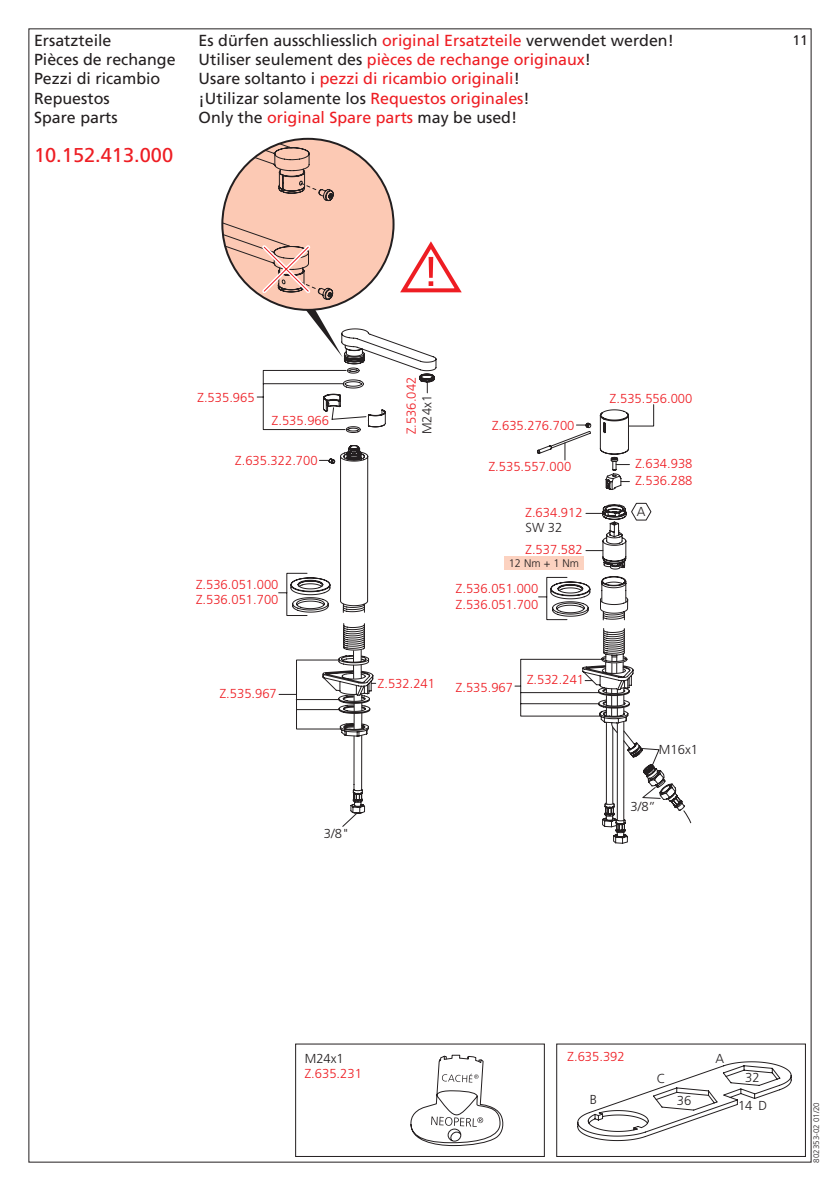
<style>
.page{position:relative;width:840px;height:1191px;background:#fff}
.page>*{position:absolute;margin:0;border:0;box-sizing:border-box;transform-origin:0 0}
.t1{font:20px "Frutiger LT Com";color:#ee1d23}
.t2{font:16px/19.2px "Frutiger LT Com";color:#231f20}
.t3{font:14px "Frutiger LT Com";color:#231f20}
.t4{font:300 13px/15.6px "Frutiger LT Com";color:#ee1d23}
.t5{font:300 13px/27.8px "Frutiger LT Com";color:#231f20;text-align:center}
.t6{font:300 11px "Frutiger LT Com";color:#231f20}
.t7{font:300 8px "Frutiger LT Com";color:#231f20}
.s1{color:#ee1d23}
</style>
<div class="page">
<svg style="left:577px;top:1061px;width:214px;height:80px"></svg>
<div style="left:556px;top:1043px;width:249px;height:114px;border:1px solid #231f20"></div>
<svg style="left:410px;top:1054px;width:94px;height:92px"></svg>
<div style="left:295px;top:1043px;width:249px;height:114px;border:1px solid #231f20"></div>
<div style="left:222px;top:139px;width:171px;height:171px;background:#fcc9b4;border-radius:50%"></div>
<svg style="left:253px;top:142px;width:81px;height:60px"></svg>
<svg style="left:221px;top:221px;width:240px;height:212px"></svg>
<div style="left:428px;top:257px;width:5px;height:21px;background:#ee1d23"></div>
<svg style="left:278px;top:445px;width:90px;height:171px"></svg>
<div style="left:504px;top:556px;width:79px;height:14px;background:#fcd2c0"></div>
<svg style="left:538px;top:502px;width:113px;height:119px"></svg>
<svg style="left:514px;top:628px;width:177px;height:216px"></svg>
<svg style="left:278px;top:623px;width:98px;height:204px"></svg>
<svg style="left:537px;top:404px;width:117px;height:86px"></svg>
<p class="t2" style="left:198px;top:31px;width:476px">Es dürfen ausschliesslich <span class="s1">original Ersatzteile</span> verwendet werden!<br>Utiliser seulement des <span class="s1">pièces de rechange originaux</span>!<br>Usare soltanto i <span class="s1">pezzi di ricambio originali</span>!<br>¡Utilizar solamente los <span class="s1">Requestos originales</span>!<br>Only the <span class="s1">original Spare parts</span> may be used!</p>
<p class="t2" style="left:34px;top:31px;width:79px">Ersatzteile</p>
<p class="t3" style="left:792px;top:32px;width:17px">11</p>
<p class="t2" style="left:34px;top:50px;width:143px">Pièces de rechange<br>Pezzi di ricambio<br>Repuestos<br>Spare parts</p>
<p class="t1" style="left:34px;top:144px;width:141px">10.152.413.000</p>
<p class="t4" style="left:197px;top:390px;width:59px">Z.535.965</p>
<p class="t4" style="left:272px;top:413px;width:59px">Z.535.966</p>
<p class="t4" style="left:235px;top:453px;width:84px">Z.635.322.700</p>
<p class="t4" style="left:196px;top:576px;width:84px">Z.536.051.000<br>Z.536.051.700</p>
<p class="t4" style="left:219px;top:686px;width:59px">Z.535.967</p>
<p class="t5" style="left:324px;top:819px;width:27px">3/8"</p>
<p class="t4" style="left:403px;top:434px;width:59px;rotate:-90deg">Z.536.042</p>
<p class="t5" style="left:413px;top:434px;width:41px;rotate:-90deg">M24x1</p>
<p class="t4" style="left:491px;top:417px;width:84px">Z.635.276.700</p>
<p class="t4" style="left:609px;top:391px;width:84px">Z.535.556.000</p>
<p class="t4" style="left:488px;top:459px;width:84px">Z.535.557.000</p>
<p class="t4" style="left:635px;top:455px;width:59px;line-height:17px">Z.634.938<br>Z.536.288</p>
<p class="t4" style="left:525px;top:504px;width:59px">Z.634.912</p>
<p class="t5" style="left:525px;top:514px;width:38px">SW 32</p>
<p class="t4" style="left:525px;top:542px;width:59px">Z.537.582</p>
<p class="t6" style="left:508px;top:556px;width:72px">12 Nm + 1 Nm</p>
<p class="t4" style="left:455px;top:581px;width:84px">Z.536.051.000<br>Z.536.051.700</p>
<p class="t5" style="left:636px;top:498px;width:10px">A</p>
<p class="t4" style="left:378px;top:675px;width:59px">Z.532.241</p>
<p class="t4" style="left:455px;top:679px;width:59px">Z.535.967</p>
<p class="t4" style="left:526px;top:672px;width:59px">Z.532.241</p>
<p class="t5" style="left:658px;top:735px;width:41px">M16x1</p>
<p class="t5" style="left:630px;top:792px;width:27px">3/8”</p>
<p class="t5" style="left:304px;top:1044px;width:41px">M24x1</p>
<p class="t4" style="left:304px;top:1066px;width:59px">Z.635.231</p>
<p class="t4" style="left:567px;top:1048px;width:59px">Z.635.392</p>
<p class="t5" style="left:589px;top:1085px;width:9px">B</p>
<p class="t5" style="left:656px;top:1064px;width:10px">C</p>
<p class="t5" style="left:676px;top:1087px;width:16px">36</p>
<p class="t5" style="left:715px;top:1044px;width:10px">A</p>
<p class="t5" style="left:737px;top:1063px;width:23px">32<br>14</p>
<p class="t5" style="left:758px;top:1091px;width:10px">D</p>
<p class="t7" style="left:811px;top:1162px;width:62px;rotate:-90deg">802353-02 01/20</p>
</div>
